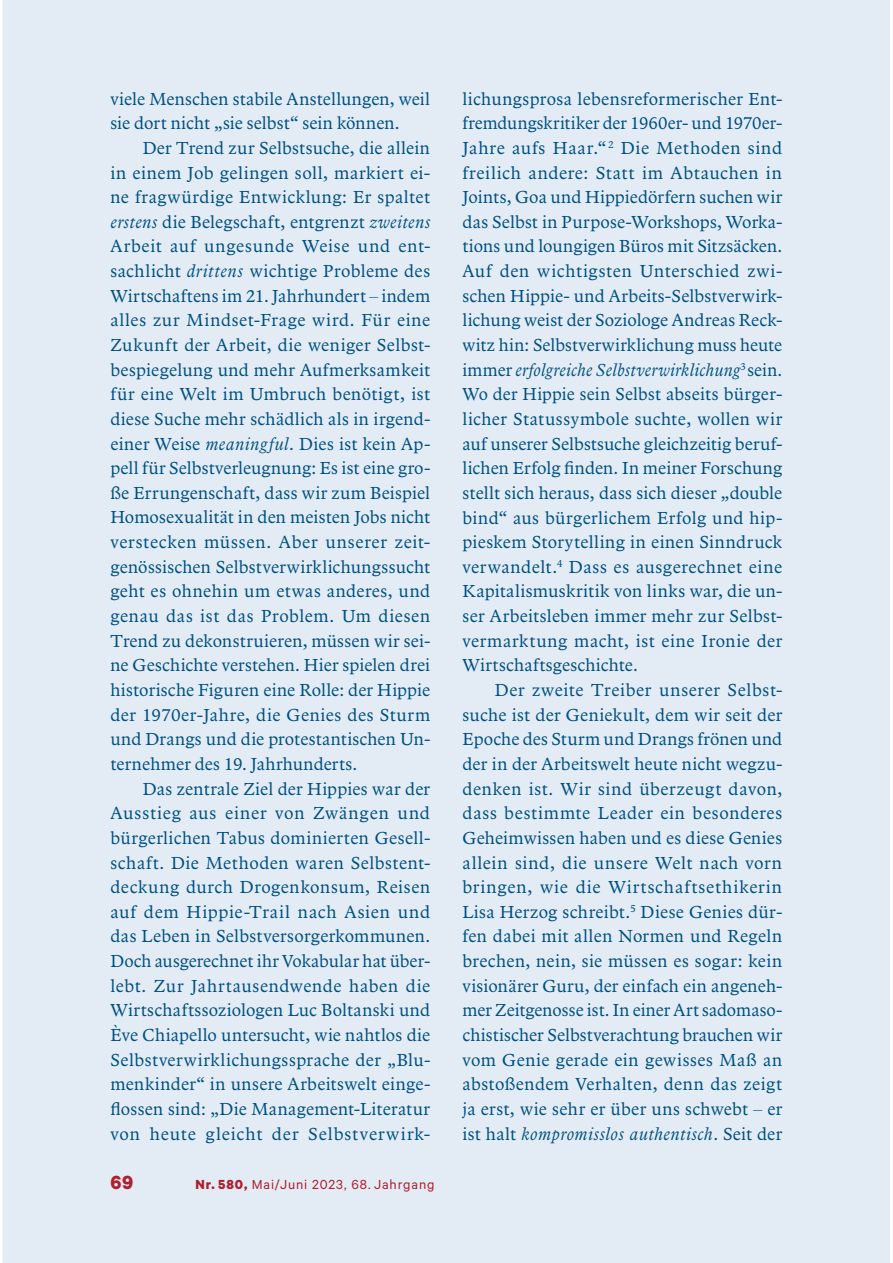
<style>
.page{position:relative;width:893px;height:1263px;background:#fff}
.page>*{position:absolute;margin:0;border:0;box-sizing:border-box;transform-origin:0 0}
.t1{font:700 21.45px "Calibre";color:#af1e2c}
.t2{font:18px/24.6px "Arbesco DT";letter-spacing:.02em;color:#005081;text-align:justify}
.t3{font:14.85px "Calibre";letter-spacing:.06em;color:#af1e2c}
.s1{font-style:italic}
.s2{font-weight:700}
</style>
<div class="page">
<div style="left:3px;top:0;width:887px;height:1263px;background:#e3ecf5"></div>
<p class="t2" style="left:110px;top:88px;width:321px">viele Menschen stabile Anstellungen, weil sie dort nicht „sie selbst“ sein können.</p>
<p class="t2" style="left:110px;top:137px;width:321px;text-indent:32px">Der Trend zur Selbstsuche, die allein in einem Job gelingen soll, markiert ei&shy;ne fragwürdige Entwicklung: Er spaltet <span class="s1">erstens</span> die Belegschaft, entgrenzt <span class="s1">zweitens </span>Arbeit auf ungesunde Weise und ent&shy;sachlicht <span class="s1">drittens</span> wichtige Probleme des Wirtschaftens im 21. Jahrhundert – indem alles zur Mindset-Frage wird. Für eine Zukunft der Arbeit, die weniger Selbst&shy;bespiegelung und mehr Aufmerksamkeit für eine Welt im Umbruch benötigt, ist diese Suche mehr schädlich als in irgend&shy;einer Weise <span class="s1">meaningful</span>. Dies ist kein Ap&shy;pell für Selbstverleugnung: Es ist eine gro&shy;ße Errungenschaft, dass wir zum Beispiel Homosexualität in den meisten Jobs nicht verstecken müssen. Aber unserer zeit&shy;genössischen Selbstverwirklichungssucht geht es ohnehin um etwas anderes, und genau das ist das Problem. Um diesen Trend zu dekonstruieren, müssen wir sei&shy;ne Geschichte verstehen. Hier spielen drei historische Figuren eine Rolle: der Hippie der 1970er-Jahre, die Genies des Sturm und Drangs und die protestantischen Un&shy;ternehmer des 19. Jahrhunderts.</p>
<p class="t2" style="left:110px;top:777px;width:321px;text-indent:32px">Das zentrale Ziel der Hippies war der Ausstieg aus einer von Zwängen und bürger lichen Tabus dominierten Gesell&shy;schaft. Die Methoden waren Selbstent&shy;deckung durch Drogenkonsum, Reisen auf dem Hippie-Trail nach Asien und das Leben in Selbstversorgerkommunen.<br>Doch ausgerechnet ihr Vokabular hat über&shy;lebt. Zur Jahrtausendwende haben die Wirtschaftssoziologen Luc Boltanski und Ève Chiapello untersucht, wie nahtlos die Selbstverwirklichungssprache der „Blu&shy;menkinder“ in unsere Arbeitswelt einge&shy;flossen sind: „Die Management-Literatur von heute gleicht der Selbstverwirk-</p>
<p class="t1" style="left:110px;top:1169px;width:24px">69</p>
<p class="t3" style="left:195px;top:1179px;width:241px"><span class="s2">Nr. 580,</span> Mai/Juni 2023, 68. Jahrgang</p>
<p class="t2" style="left:462px;top:88px;width:321px">lichungsprosa lebensreformerischer Ent&shy;fremdungskritiker der 1960er- und 1970er-Jahre aufs Haar.“ <sup>2</sup> Die Methoden sind freilich andere: Statt im Abtauchen in Joints, Goa und Hippie dörfern suchen wir das Selbst in Purpose-Workshops, Worka&shy;tions und loungigen Büros mit Sitzsäcken.<br>Auf den wichtigsten Unterschied zwi&shy;schen Hippie- und Arbeits-Selbstverwirk&shy;lichung weist der Soziologe Andreas Reck&shy;witz hin: Selbstverwirk lichung muss heute immer <span class="s1">erfolgreiche Selbstverwirklichung</span><sup>3</sup> sein.<br>Wo der Hippie sein Selbst abseits bürger&shy;licher Statussymbole suchte, wollen wir auf unserer Selbstsuche gleichzeitig beruf&shy;lichen Erfolg finden. In meiner Forschung stellt sich heraus, dass sich dieser „double bind“ aus bürgerlichem Erfolg und hip&shy;pieskem Storytelling in einen Sinndruck verwandelt.<sup>4</sup> Dass es ausgerechnet eine Kapitalismuskritik von links war, die un&shy;ser Arbeitsleben immer mehr zur Selbst&shy;vermarktung macht, ist eine Ironie der Wirtschaftsgeschichte.</p>
<p class="t2" style="left:462px;top:679px;width:321px;text-indent:32px">Der zweite Treiber unserer Selbst&shy;suche ist der Geniekult, dem wir seit der Epoche des Sturm und Drangs frönen und der in der Arbeitswelt heute nicht wegzu&shy;denken ist. Wir sind überzeugt davon, dass bestimmte Leader ein besonderes Geheimwissen haben und es diese Genies allein sind, die unsere Welt nach vorn bringen, wie die Wirtschaftsethikerin Lisa Herzog schreibt.<sup>5</sup> Diese Genies dür&shy;fen dabei mit allen Normen und Regeln brechen, nein, sie müssen es sogar: kein visionärer Guru, der einfach ein angeneh&shy;mer Zeitgenosse ist. In einer Art sado maso&shy;chistischer Selbstverachtung brauchen wir vom Genie gerade ein gewisses Maß an abstoßendem Verhalten, denn das zeigt ja erst, wie sehr er über uns schwebt – er ist halt <span class="s1">kompromisslos authentisch</span>. Seit der</p>
</div>
